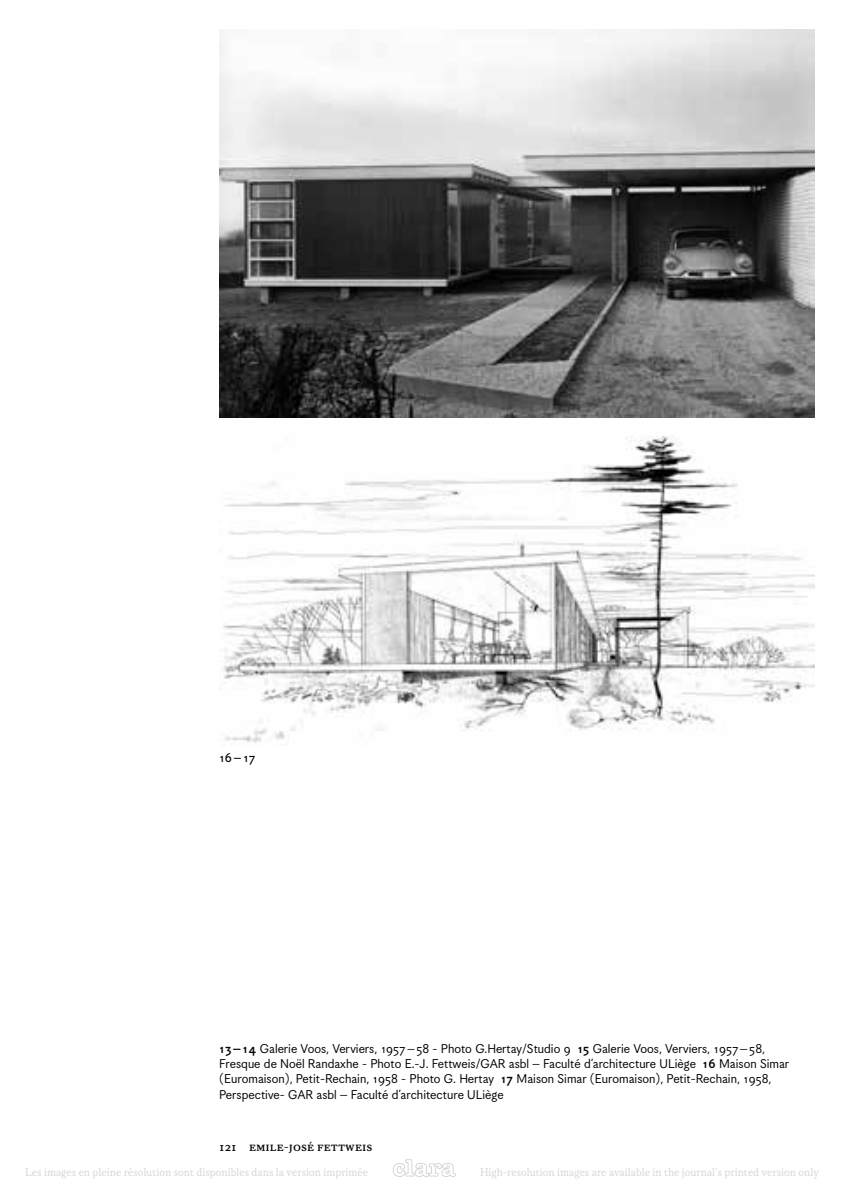
<style>
.page{position:relative;width:844px;height:1191px;background:#fff}
.page>*{position:absolute;margin:0;border:0;box-sizing:border-box;transform-origin:0 0}
.t1{font:14px/15.4px "Korpus Grotesk B";color:#000}
.t2{font:14px "Korpus B";color:#000}
.t3{font:14px "Korpus Grotesk C";color:#000}
.t4{font:12.25px "Korpus A";color:#d6d6d6}
.s1{font-family:"Korpus Grotesk D"}
</style>
<div class="page">
<img style="left:223px;top:436px;width:591px;height:309px">
<img style="left:219px;top:30px;width:595px;height:388px">
<svg style="left:393px;top:1159px;width:62px;height:17px"></svg>
<p class="t3" style="left:219px;top:749px;width:38px">16–17</p>
<p class="t1" style="left:219px;top:1040px;width:571px"><span class="s1">13–14</span> Galerie Voos, Verviers, 1957–58 - Photo G.Hertay/Studio 9 <span class="s1">15</span> Galerie Voos, Verviers, 1957–58, Fresque de Noël Randaxhe - Photo E.-J. Fettweis/GAR asbl – Faculté d’architecture ULiège <span class="s1">16</span> Maison Simar (Euromaison), Petit-Rechain, 1958 - Photo G. Hertay <span class="s1">17</span> Maison Simar (Euromaison), Petit-Rechain, 1958, Perspective- GAR asbl – Faculté d’architecture ULiège</p>
<p class="t2" style="left:219px;top:1138px;width:28px">121 Em</p>
<p class="t2" style="left:265px;top:1138px;width:108px">ile-José Fettweis</p>
<p class="t4" style="left:25px;top:1165px;width:344px">Les images en pleine résolution sont disponibles dans la version imprimée</p>
<p class="t4" style="left:480px;top:1165px;width:340px">High-resolution images are available in the journal’s printed version only</p>
</div>
